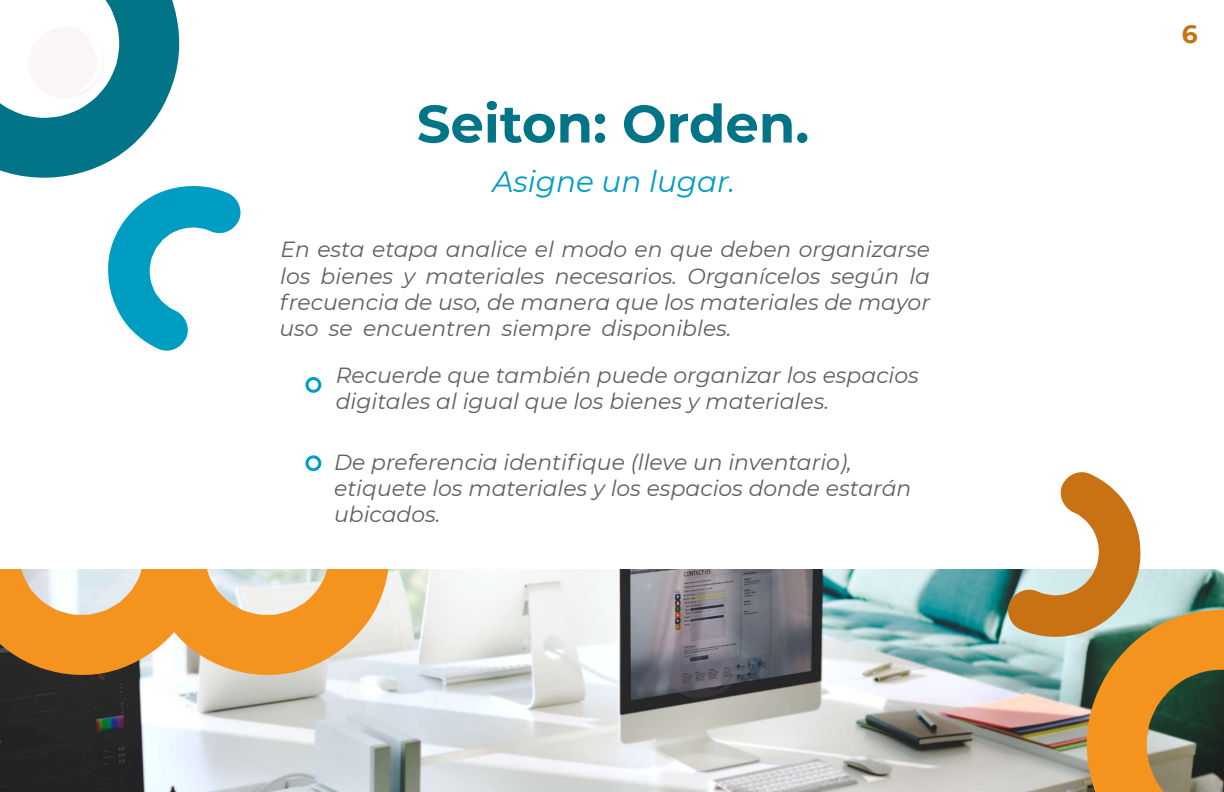
<style>
.page{position:relative;width:1224px;height:792px;background:#fff}
.page>*{position:absolute;margin:0;border:0;box-sizing:border-box;transform-origin:0 0}
.t1{font:700 52.9px "Montserrat";color:#027487}
.t2{font:italic 29.5px "Montserrat";color:#009dc3}
.t3{font:700 25px "Montserrat";color:#c97214}
.t4{font:italic 21.9px/26.3px "Montserrat";color:#606060}
</style>
<div class="page">
<svg style="left:0;top:0;width:241px;height:351px"></svg>
<div style="left:305px;top:377px;width:16px;height:16px;border:3px solid #009dc3;border-radius:50%"></div>
<div style="left:305px;top:455px;width:16px;height:16px;border:3px solid #009dc3;border-radius:50%"></div>
<img style="left:0;top:570px;width:1005px;height:222px">
<svg style="left:0;top:570px;width:390px;height:115px;background:#e3ac67"></svg>
<svg style="left:208px;top:573px;width:3px;height:7px"></svg>
<svg style="left:214px;top:587px;width:4px;height:5px"></svg>
<svg style="left:239px;top:609px;width:8px;height:3px"></svg>
<svg style="left:288px;top:609px;width:7px;height:3px"></svg>
<svg style="left:301px;top:601px;width:6px;height:4px"></svg>
<svg style="left:323px;top:573px;width:3px;height:7px"></svg>
<svg style="left:658px;top:618px;width:85px;height:80px;background:#726e78"></svg>
<svg style="left:1005px;top:472px;width:219px;height:320px"></svg>
<h1 class="t1" style="left:417px;top:86px;width:394px">Seiton: Orden.</h1>
<h2 class="t2" style="left:492px;top:161px;width:244px">Asigne un lugar.</h2>
<p class="t4" style="left:280px;top:236px;width:652px;text-align:justify">En esta etapa analice el modo en que deben organizarse los bienes y materiales necesarios. Organícelos según la frecuencia de uso, de manera que los materiales de mayor uso se encuentren siempre disponibles.</p>
<p class="t4" style="left:336px;top:361px;width:585px">Recuerde que también puede organizar los espacios digitales al igual que los bienes y materiales.</p>
<p class="t4" style="left:334px;top:448px;width:579px">De preferencia identifique (lleve un inventario), etiquete los materiales y los espacios donde estarán ubicados.</p>
<p class="t3" style="left:1182px;top:16px;width:17px">6</p>
</div>
